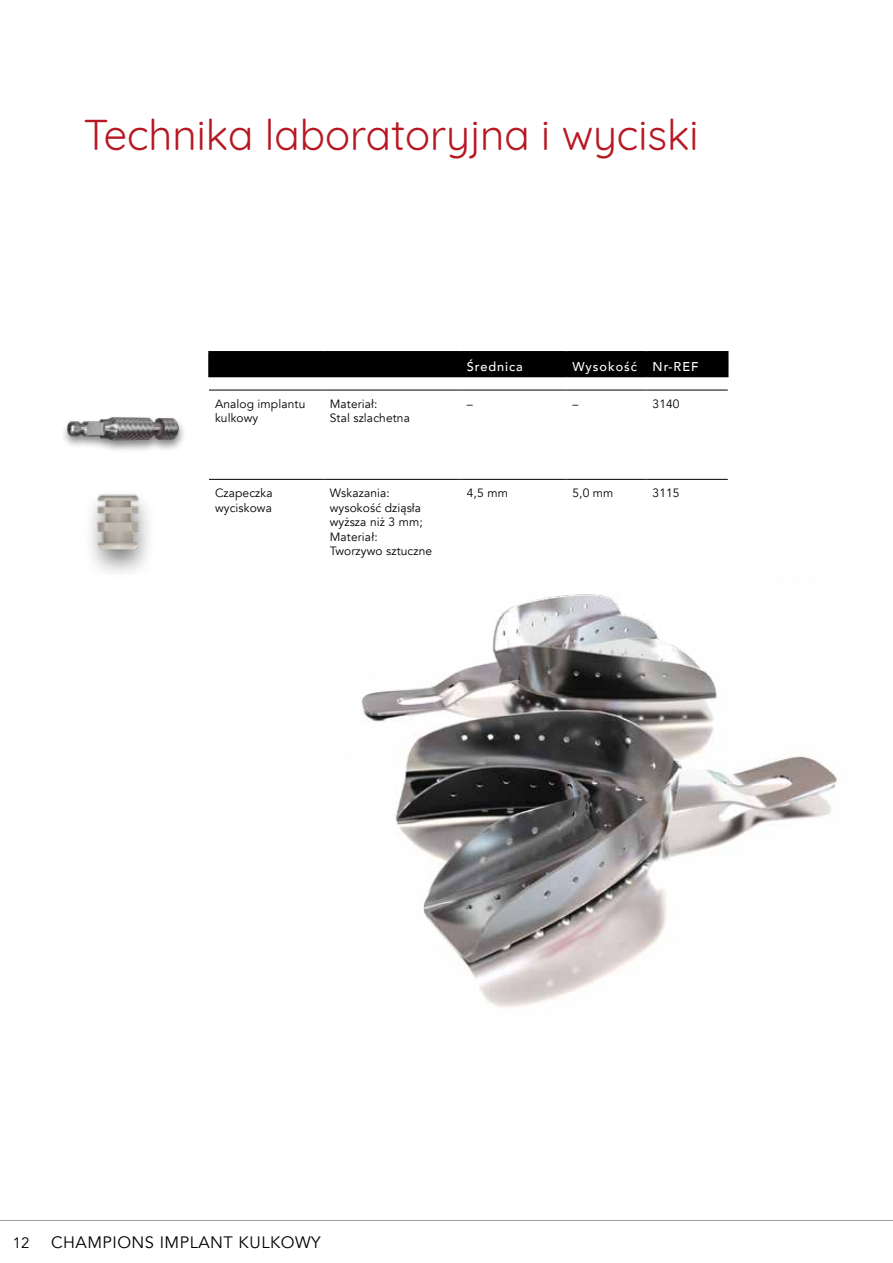
<style>
.page{position:relative;width:893px;height:1263px;background:#fff}
.page>*{position:absolute;margin:0;border:0;box-sizing:border-box;transform-origin:0 0}
.t1{font:42px "Quicksand";color:#b71923}
.t2{font:16.5px "Avenir";letter-spacing:.03em;color:#000}
.t3{font:15px "Avenir";color:#000}
.t4{font:500 12.75px "Avenir";letter-spacing:.075em;color:#fff}
.t5{font:12px/14.4px "Avenir";letter-spacing:.01em;color:#000}
</style>
<div class="page">
<hr style="left:0;top:1220px;width:893px;height:1px;background:#9d9d9c">
<img style="left:361px;top:594px;width:476px;height:414px">
<hr style="left:208px;top:351px;width:116px;height:2px;background:#000">
<hr style="left:208px;top:353px;width:2px;height:23px;background:#000">
<hr style="left:324px;top:351px;width:137px;height:2px;background:#000">
<hr style="left:461px;top:351px;width:105px;height:2px;background:#000">
<hr style="left:566px;top:351px;width:81px;height:2px;background:#000">
<hr style="left:647px;top:351px;width:81px;height:2px;background:#000">
<div style="left:210px;top:352px;width:518px;height:24px;background:#000"></div>
<hr style="left:208px;top:376px;width:116px;height:1px;background:#000">
<hr style="left:324px;top:376px;width:137px;height:1px;background:#000">
<hr style="left:461px;top:376px;width:105px;height:1px;background:#000">
<hr style="left:566px;top:376px;width:81px;height:1px;background:#000">
<hr style="left:647px;top:376px;width:81px;height:1px;background:#000">
<hr style="left:209px;top:390px;width:115px;height:1px;background:#000">
<hr style="left:324px;top:390px;width:137px;height:1px;background:#000">
<hr style="left:461px;top:390px;width:105px;height:1px;background:#000">
<hr style="left:566px;top:390px;width:81px;height:1px;background:#000">
<hr style="left:647px;top:390px;width:81px;height:1px;background:#000">
<hr style="left:209px;top:479px;width:115px;height:1px;background:#000">
<hr style="left:324px;top:479px;width:137px;height:1px;background:#000">
<hr style="left:461px;top:479px;width:105px;height:1px;background:#000">
<hr style="left:566px;top:479px;width:81px;height:1px;background:#000">
<hr style="left:647px;top:479px;width:81px;height:1px;background:#000">
<div style="left:82px;top:488px;width:76px;height:92px;background:#000;opacity:.5"></div>
<img style="left:96px;top:488px;width:48px;height:71px">
<div style="left:61px;top:415px;width:126px;height:38px;background:#000;opacity:.5"></div>
<img style="left:65px;top:417px;width:115px;height:25px">
<h1 class="t1" style="left:83px;top:103px;width:617px">Technika laboratoryjna i wyciski</h1>
<p class="t4" style="left:467px;top:355px;width:58px">Średnica</p>
<p class="t4" style="left:572px;top:355px;width:128px">Wysokość Nr-REF</p>
<p class="t5" style="left:215px;top:397px;width:92px">Analog implantu kulkowy</p>
<p class="t5" style="left:330px;top:397px;width:82px">Materiał:<br>Stal szlachetna</p>
<p class="t5" style="left:467px;top:397px;width:7px">–</p>
<p class="t5" style="left:572px;top:397px;width:7px">–</p>
<p class="t5" style="left:653px;top:397px;width:29px">3140</p>
<p class="t5" style="left:215px;top:486px;width:59px">Czapeczka wyciskowa</p>
<p class="t5" style="left:330px;top:486px;width:104px">Wskazania: wysokość dziąsła wyższa niż 3 mm;<br>Materiał:<br>Tworzywo sztuczne</p>
<p class="t5" style="left:467px;top:486px;width:43px">4,5 mm</p>
<p class="t5" style="left:572px;top:486px;width:43px">5,0 mm</p>
<p class="t5" style="left:653px;top:486px;width:29px">3115</p>
<p class="t3" style="left:13px;top:1234px;width:18px">12</p>
<h2 class="t2" style="left:51px;top:1232px;width:271px">CHAMPIONS IMPLANT KULKOWY</h2>
</div>
